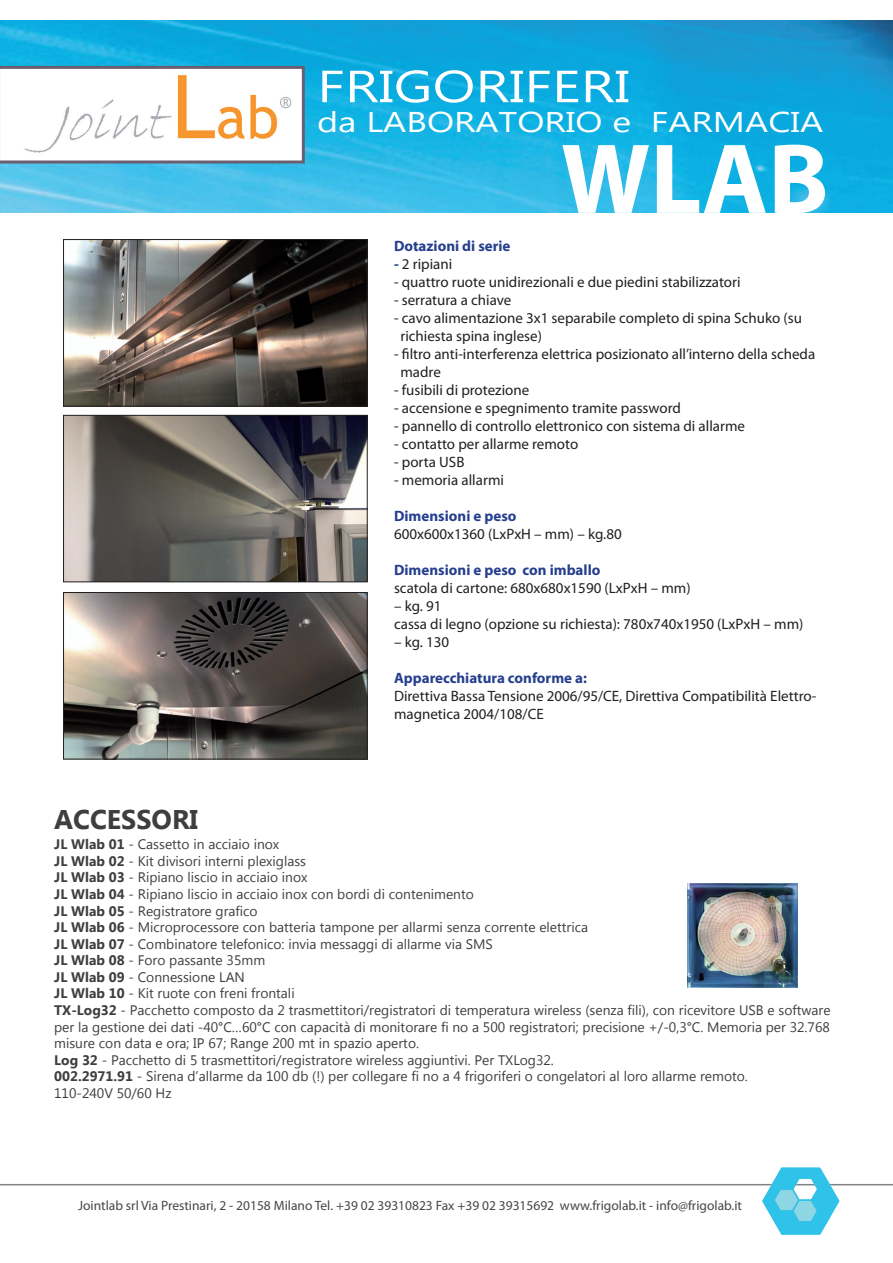
<style>
.page{position:relative;width:893px;height:1263px;background:#fff}
.page>*{position:absolute;margin:0;border:0;box-sizing:border-box;transform-origin:0 0}
.t1{font:700 100.5px "Myriad Pro";color:#fff}
.t2{font:45px "Lao UI";color:#fff;scale:1.26 1}
.t3{font:28.5px "Lao UI";color:#fff;scale:1.26 1}
.t4{font:700 27px "Lao UI";color:#3e3e3f}
.t5{font:15px/18px "Myriad Pro";color:#231f20}
.t6{font:700 15px "Myriad Pro";color:#253f8e}
.t7{font:13.8px/16.5px "Lao UI";color:#3e3e3f}
.t8{font:13.5px "Myriad Pro";color:#494549}
.s1{font-weight:700;color:#253f8e}
.s2{font-weight:700}
</style>
<div class="page">
<img style="left:0;top:21px;width:893px;height:192px">
<div style="left:2px;top:67px;width:301px;height:95px;background:#fff"></div>
<img style="left:24px;top:75px;width:268px;height:78px">
<div style="left:0;top:66px;width:305px;height:97px;border:3px solid #6b5e71"></div>
<hr style="left:0;top:1184px;width:893px;height:1px;background:#808285">
<img style="left:761px;top:1167px;width:81px;height:68px">
<hr style="left:0;top:69px;width:3px;height:91px;background:#fff">
<img style="left:687px;top:883px;width:110px;height:105px">
<img style="left:65px;top:241px;width:301px;height:163px">
<div style="left:63px;top:239px;width:305px;height:167px;border:1px solid #231f20"></div>
<img style="left:65px;top:417px;width:301px;height:163px">
<div style="left:63px;top:415px;width:305px;height:167px;border:1px solid #231f20"></div>
<img style="left:65px;top:594px;width:301px;height:163px">
<div style="left:63px;top:592px;width:305px;height:167px;border:1px solid #231f20"></div>
<h3 class="t4" style="left:54px;top:801px;width:145px">ACCESSORI</h3>
<h2 class="t2" style="left:317px;top:56px;width:249px">FRIGORIFERI</h2>
<h3 class="t3" style="left:317px;top:103px;width:403px">da LABORATORIO e FARMACIA</h3>
<h1 class="t1" style="left:561px;top:113px;width:269px">WLAB</h1>
<p class="t6" style="left:394px;top:236px;width:118px">Dotazioni di serie</p>
<p class="t5" style="left:394px;top:255px;width:60px"><span class="s1">-</span> 2 ripiani</p>
<p class="t5" style="left:394px;top:273px;width:348px">- quattro ruote unidirezionali e due piedini stabilizzatori</p>
<p class="t5" style="left:394px;top:291px;width:119px">- serratura a chiave</p>
<p class="t5" style="left:400px;top:309px;width:403px;text-indent:-6px">- cavo alimentazione 3x1 separabile completo di spina Schuko (su richiesta spina inglese)</p>
<p class="t5" style="left:400px;top:345px;width:416px;text-indent:-6px">- filtro anti-interferenza elettrica posizionato all’interno della scheda madre</p>
<p class="t5" style="left:394px;top:381px;width:137px">- fusibili di protezione</p>
<p class="t5" style="left:394px;top:399px;width:288px">- accensione e spegnimento tramite password</p>
<p class="t5" style="left:394px;top:417px;width:353px">- pannello di controllo elettronico con sistema di allarme</p>
<p class="t5" style="left:394px;top:435px;width:186px">- contatto per allarme remoto</p>
<p class="t5" style="left:394px;top:453px;width:72px">- porta USB</p>
<p class="t5" style="left:394px;top:471px;width:111px">- memoria allarmi</p>
<p class="t6" style="left:394px;top:506px;width:124px">Dimensioni e peso</p>
<p class="t5" style="left:394px;top:525px;width:229px">600x600x1360 (LxPxH – mm) – kg.80</p>
<p class="t6" style="left:394px;top:560px;width:208px">Dimensioni e peso con imballo</p>
<p class="t5" style="left:394px;top:579px;width:298px">scatola di cartone: 680x680x1590 (LxPxH – mm)</p>
<p class="t5" style="left:394px;top:597px;width:411px">– kg. 91<br>cassa di legno (opzione su richiesta): 780x740x1950 (LxPxH – mm)</p>
<p class="t5" style="left:394px;top:633px;width:57px">– kg. 130</p>
<p class="t6" style="left:394px;top:668px;width:194px">Apparecchiatura conforme a:</p>
<p class="t5" style="left:394px;top:687px;width:424px">Direttiva Bassa Tensione 2006/95/CE, Direttiva Compatibilità Elettro&shy;magnetica 2004/108/CE</p>
<p class="t7" style="left:54px;top:836px;width:778px"><span class="s2">JL Wlab 01</span> - Cassetto in acciaio inox<br><span class="s2">JL Wlab 02</span> - Kit divisori interni plexiglass<br><span class="s2">JL Wlab 03</span> - Ripiano liscio in acciaio inox<br><span class="s2">JL Wlab 04</span> - Ripiano liscio in acciaio inox con bordi di contenimento<br><span class="s2">JL Wlab 05</span> - Registratore grafico<br><span class="s2">JL Wlab 06</span> - Microprocessore con batteria tampone per allarmi senza corrente elettrica<br><span class="s2">JL Wlab 07</span> - Combinatore telefonico: invia messaggi di allarme via SMS<br><span class="s2">JL Wlab 08</span> - Foro passante 35mm<br><span class="s2">JL Wlab 09</span> - Connessione LAN<br><span class="s2">JL Wlab 10</span> - Kit ruote con freni frontali<br><span class="s2">TX-Log32</span> - Pacchetto composto da 2 trasmettitori/registratori di temperatura wireless (senza fili), con ricevitore USB e software per la gestione dei dati -40°C…60°C con capacità di monitorare fi no a 500 registratori; precisione +/-0,3°C. Memoria per 32.768 misure con data e ora; IP 67; Range 200 mt in spazio aperto.<br><span class="s2">Log 32</span> - Pacchetto di 5 trasmettitori/registratore wireless aggiuntivi. Per TXLog32.<br><span class="s2">002.2971.91</span> - Sirena d’allarme da 100 db (!) per collegare fi no a 4 frigoriferi o congelatori al loro allarme remoto.<br>110-240V 50/60 Hz</p>
<p class="t8" style="left:78px;top:1197px;width:665px">Jointlab srl Via Prestinari, 2 - 20158 Milano Tel. +39 02 39310823 Fax +39 02 39315692 www.frigolab.it - info@frigolab.it</p>
</div>
